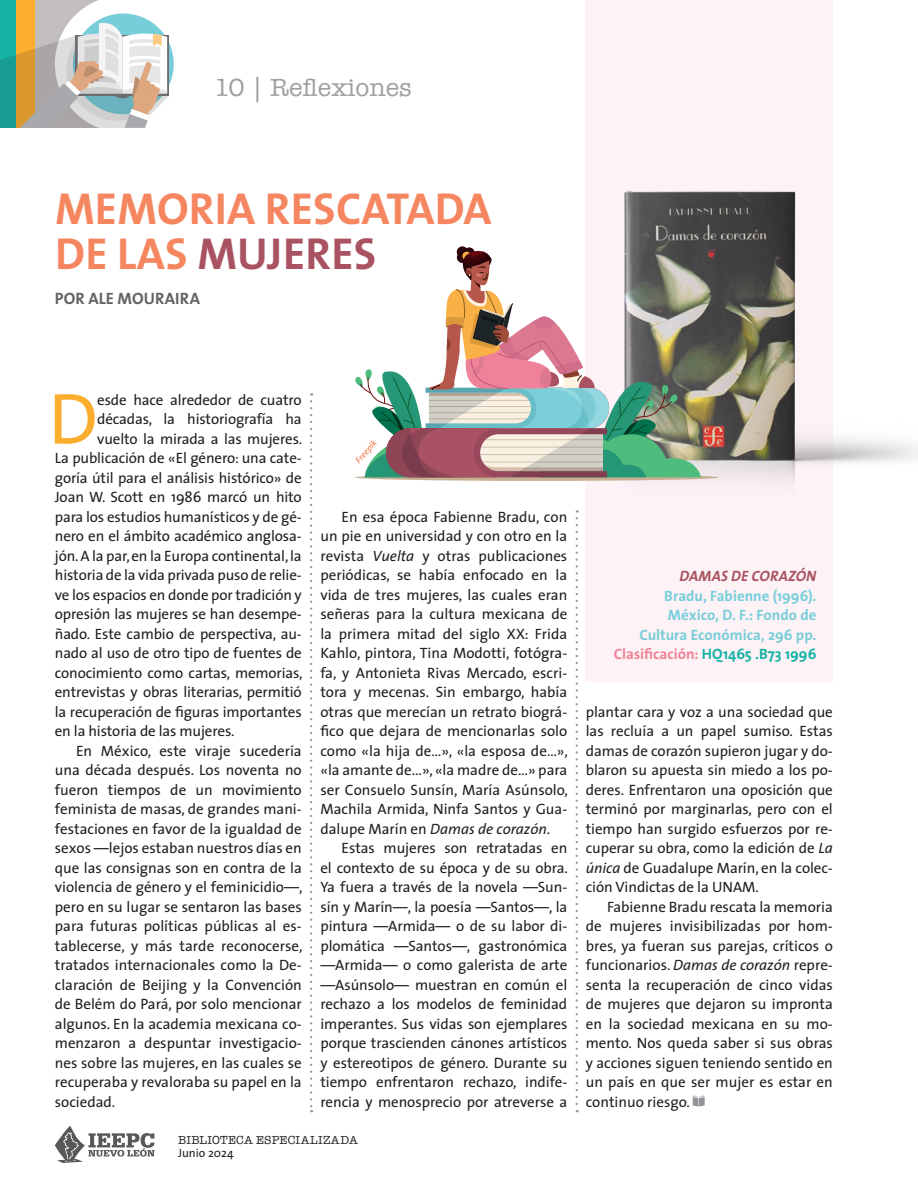
<style>
.page{position:relative;width:918px;height:1188px;background:#fff}
.page>*{position:absolute;margin:0;border:0;box-sizing:border-box;transform-origin:0 0}
.t1{font:72.75px "The Sans";color:#fbad2e}
.t2{font:700 45px/45px "The Sans";letter-spacing:.005em;color:#f58660}
.t3{font:25.5px "American Typewriter";color:#9d9fa2}
.t4{font:700 16.5px "The Sans";letter-spacing:.005em;color:#636366}
.t5{font:15px/19.5px "The Sans";letter-spacing:-.005em;color:#231f20;text-align:justify}
.t6{font:700 15px/19.5px "The Sans";color:#77ceda;text-align:right}
.t7{font:italic 700 15px "The Sans";letter-spacing:.01em;color:#a95262}
.t8{font:12px "American Typewriter";letter-spacing:.015em;color:#231f20}
.t9{font:12px "The Sans";color:#231f20}
.s1{color:#a95262}
.s2{font-style:italic}
.s3{color:#f08399}
.s4{color:#15b3a6}
</style>
<div class="page">
<svg style="left:0;top:0;width:174px;height:128px"></svg>
<svg style="left:55px;top:1126px;width:100px;height:37px"></svg>
<div style="left:586px;top:0;width:247px;height:681px;background:#fdf2f5"></div>
<svg style="left:310px;top:393px;width:2px;height:719px"></svg>
<svg style="left:576px;top:532px;width:2px;height:580px"></svg>
<svg style="left:693px;top:1095px;width:12px;height:12px"></svg>
<img style="left:575px;top:117px;width:343px;height:415px">
<svg style="left:355px;top:474px;width:364px;height:7px"></svg>
<img style="left:355px;top:246px;width:346px;height:231px">
<h3 class="t3" style="left:214px;top:68px;width:199px">10 | Reflexiones</h3>
<h2 class="t2" style="left:55px;top:185px;width:438px">MEMORIA RESCATADA<br>DE LAS <span class="s1">MUJERES</span></h2>
<p class="t4" style="left:55px;top:284px;width:147px">POR ALE MOURAIRA</p>
<h1 class="t1" style="left:49px;top:358px;width:51px">D</h1>
<p class="t5" style="left:97px;top:389px;width:206px">esde hace alrededor de cuatro</p>
<p class="t5" style="left:97px;top:409px;width:206px">décadas, la historiografía ha</p>
<p class="t5" style="left:97px;top:428px;width:207px">vuelto la mirada a las mujeres.</p>
<p class="t5" style="left:55px;top:448px;width:248px">La publicación de «El género: una cate-</p>
<p class="t5" style="left:55px;top:467px;width:248px">goría útil para el análisis histórico» de</p>
<p class="t5" style="left:55px;top:487px;width:248px">Joan W. Scott en 1986 marcó un hito</p>
<p class="t5" style="left:55px;top:506px;width:248px">para los estudios humanísticos y de gé-</p>
<p class="t5" style="left:55px;top:526px;width:248px">nero en el ámbito académico anglosa-</p>
<p class="t5" style="left:55px;top:545px;width:248px">jón. A la par, en la Europa continental, la</p>
<p class="t5" style="left:55px;top:565px;width:248px">historia de la vida privada puso de relie-</p>
<p class="t5" style="left:55px;top:584px;width:248px">ve los espacios en donde por tradición y</p>
<p class="t5" style="left:55px;top:604px;width:248px">opresión las mujeres se han desempe-</p>
<p class="t5" style="left:55px;top:623px;width:248px">ñado. Este cambio de perspectiva, au-</p>
<p class="t5" style="left:55px;top:643px;width:248px">nado al uso de otro tipo de fuentes de</p>
<p class="t5" style="left:55px;top:662px;width:249px">conocimiento como cartas, memorias,</p>
<p class="t5" style="left:55px;top:682px;width:248px">entrevistas y obras literarias, permitió</p>
<p class="t5" style="left:55px;top:701px;width:248px">la recuperación de figuras importantes</p>
<p class="t5" style="left:55px;top:721px;width:181px">en la historia de las mujeres.</p>
<p class="t5" style="left:76px;top:740px;width:227px">En México, este viraje sucedería</p>
<p class="t5" style="left:55px;top:760px;width:248px">una década después. Los noventa no</p>
<p class="t5" style="left:55px;top:779px;width:248px">fueron tiempos de un movimiento</p>
<p class="t5" style="left:55px;top:799px;width:248px">feminista de masas, de grandes mani-</p>
<p class="t5" style="left:55px;top:818px;width:248px">festaciones en favor de la igualdad de</p>
<p class="t5" style="left:55px;top:838px;width:248px">sexos —lejos estaban nuestros días en</p>
<p class="t5" style="left:55px;top:857px;width:248px">que las consignas son en contra de la</p>
<p class="t5" style="left:55px;top:877px;width:249px">violencia de género y el feminicidio—,</p>
<p class="t5" style="left:55px;top:896px;width:248px">pero en su lugar se sentaron las bases</p>
<p class="t5" style="left:55px;top:916px;width:248px">para futuras políticas públicas al es-</p>
<p class="t5" style="left:55px;top:935px;width:249px">tablecerse, y más tarde reconocerse,</p>
<p class="t5" style="left:55px;top:955px;width:248px">tratados internacionales como la De-</p>
<p class="t5" style="left:55px;top:974px;width:248px">claración de Beijing y la Convención</p>
<p class="t5" style="left:55px;top:994px;width:248px">de Belém do Pará, por solo mencionar</p>
<p class="t5" style="left:55px;top:1013px;width:248px">algunos. En la academia mexicana co-</p>
<p class="t5" style="left:55px;top:1033px;width:248px">menzaron a despuntar investigacio-</p>
<p class="t5" style="left:55px;top:1052px;width:248px">nes sobre las mujeres, en las cuales se</p>
<p class="t5" style="left:55px;top:1072px;width:248px">recuperaba y revaloraba su papel en la</p>
<p class="t5" style="left:55px;top:1091px;width:62px">sociedad.</p>
<p class="t5" style="left:320px;top:506px;width:249px;text-indent:21px">En esa época Fabienne Bradu, con un pie en universidad y con otro en la revista <span class="s2">Vuelta</span> y otras publicaciones periódicas, se había enfocado en la vida de tres mujeres, las cuales eran señeras para la cultura mexicana de la primera mitad del siglo XX: Frida Kahlo, pintora, Tina Modotti, fotógra&shy;fa, y Antonieta Rivas Mercado, escri&shy;tora y mecenas. Sin embargo, había otras que merecían un retrato biográ&shy;fico que dejara de mencionarlas solo como «la hija de…», «la esposa de…», «la amante de...», «la madre de…» para ser Consuelo Sunsín, María Asúnsolo, Machila Armida, Ninfa Santos y Gua&shy;dalupe Marín en <span class="s2">Damas de corazón</span>.</p>
<p class="t5" style="left:320px;top:838px;width:249px;text-indent:21px">Estas mujeres son retratadas en el contexto de su época y de su obra.<br>Ya fuera a través de la novela —Sun&shy;sín y Marín—, la poesía —Santos—, la pintura —Armida— o de su labor di&shy;plomática —Santos—, gastronómica —Armida— o como galerista de arte —Asúnsolo— muestran en común el rechazo a los modelos de feminidad imperantes. Sus vidas son ejemplares porque trascienden cánones artísticos y estereotipos de género. Durante su tiempo enfrentaron rechazo, indife&shy;rencia y menosprecio por atreverse a</p>
<p class="t8" style="left:178px;top:1130px;width:181px">BIBLIOTECA ESPECIALIZADA</p>
<p class="t9" style="left:178px;top:1143px;width:57px">Junio 2024</p>
<p class="t7" style="left:680px;top:564px;width:138px">DAMAS DE CORAZÓN</p>
<p class="t6" style="left:614px;top:586px;width:204px">Bradu, Fabienne (1996).<br>México, D. F.: Fondo de<br>Cultura Económica, 296 pp.<br><span class="s3">Clasificación:</span> <span class="s4">HQ1465 .B73 1996</span></p>
<p class="t5" style="left:586px;top:701px;width:249px">plantar cara y voz a una sociedad que las recluía a un papel sumiso. Estas damas de corazón supieron jugar y do&shy;blaron su apuesta sin miedo a los po&shy;deres. Enfrentaron una oposición que terminó por marginarlas, pero con el tiempo han surgido esfuerzos por re&shy;cuperar su obra, como la edición de <span class="s2">La única</span> de Guadalupe Marín, en la colec&shy;ción Vindictas de la UNAM.</p>
<p class="t5" style="left:586px;top:896px;width:249px;text-indent:21px">Fabienne Bradu rescata la memoria de mujeres invisibilizadas por hom&shy;bres, ya fueran sus parejas, críticos o funcionarios. <span class="s2">Damas de corazón</span> repre&shy;senta la recuperación de cinco vidas de mujeres que dejaron su impronta en la sociedad mexicana en su mo&shy;mento. Nos queda saber si sus obras y acciones siguen teniendo sentido en un país en que ser mujer es estar en continuo riesgo.</p>
</div>
